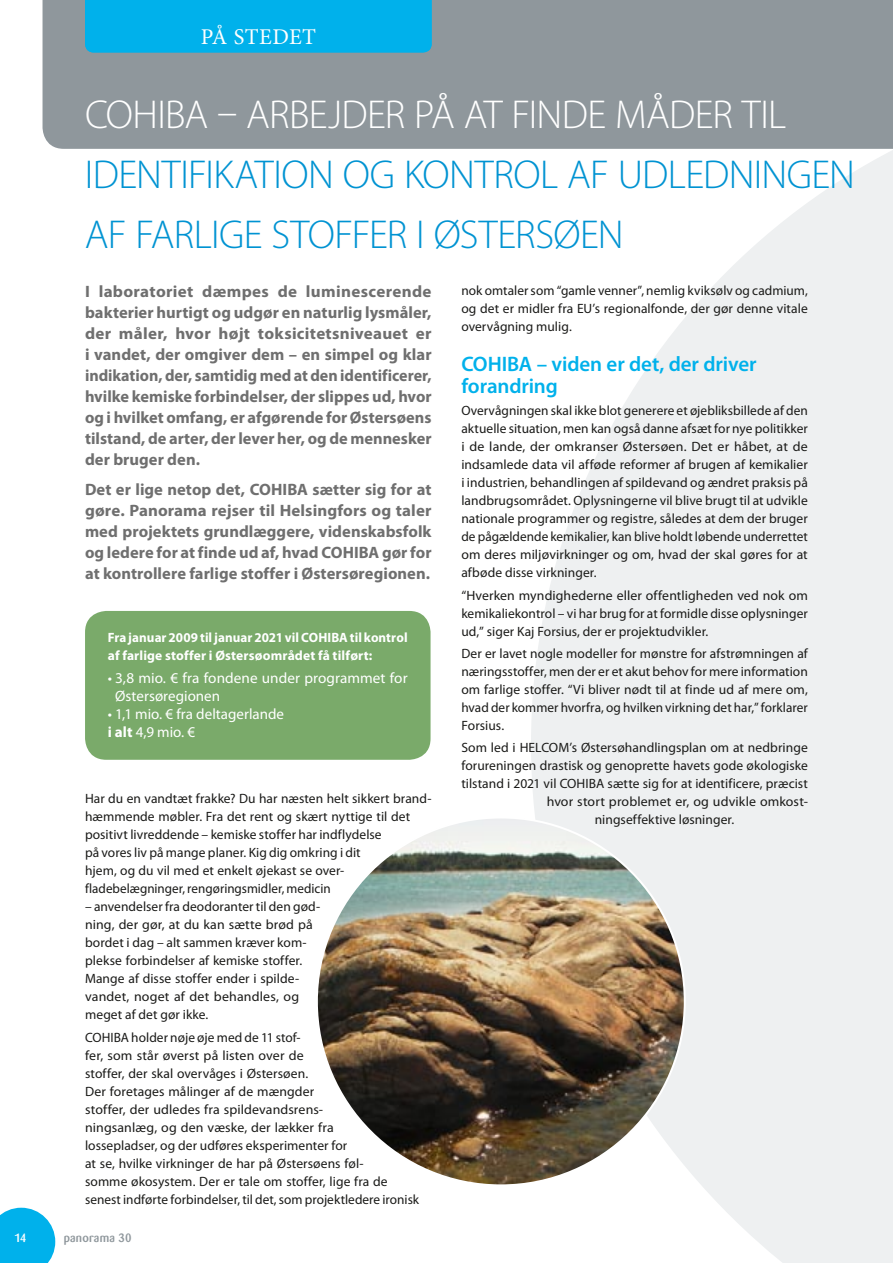
<style>
.page{position:relative;width:893px;height:1263px;background:#fff}
.page>*{position:absolute;margin:0;border:0;box-sizing:border-box;transform-origin:0 0}
.t1{font:300 40.5px/60px "Myriad Pro";letter-spacing:-.015em;color:#0093d2}
.t2{font:300 40.5px "Myriad Pro";letter-spacing:-.02em;color:#fff}
.t3{font:22.5px "Minion Pro";letter-spacing:.025em;color:#fff}
.t4{font:600 21px/22.5px "Myriad Pro";letter-spacing:-.005em;color:#00b1eb}
.t5{font:700 16.5px/21px "Myriad Pro";color:#6f6f6f;text-align:justify}
.t6{font:15px/18px "Myriad Pro";color:#fff}
.t7{font:13.5px/18px "Myriad Pro";letter-spacing:.005em;color:#1a1a18;text-align:justify}
.t8{font:700 13.5px/18px "Myriad Pro";letter-spacing:.01em;color:#fff}
.t9{font:500 12px "Barmeno";letter-spacing:.02em;color:#8f979c}
.t10{font:500 12px "Barmeno";color:#fff}
.s1{font-weight:700}
</style>
<div class="page">
<svg style="left:531px;top:150px;width:362px;height:1113px;fill:#eef0f1"></svg>
<div style="left:43px;top:0;width:849px;height:149px;background:#8f979c"></div>
<svg style="left:892px;top:0;width:1px;height:149px"></svg>
<svg style="left:0;top:1208px;width:55px;height:55px;background:#1bb9ed"></svg>
<div style="left:85px;top:0;width:347px;height:52px;background:#00b1eb"></div>
<div style="left:85px;top:611px;width:346px;height:149px;background:#7aaa6a;border-radius:21px"></div>
<img style="left:317px;top:817px;width:368px;height:368px;border-radius:184px">
<h2 class="t3" style="left:201px;top:22px;width:116px">PÅ STEDET</h2>
<h2 class="t3" style="left:146px;top:22px;width:226px">!!! CHAPTER TITLE !!!</h2>
<h1 class="t2" style="left:85px;top:92px;width:703px">COHI BA – ARBEJDER PÅ AT FINDE MÅDER TIL</h1>
<h1 class="t1" style="left:85px;top:145px;width:772px">IDENTIFIKATION OG KONTROL AF U DLEDNINGEN<br>AF FARLIGE STOFFER I ØSTERSØEN</h1>
<p class="t5" style="left:85px;top:281px;width:348px">I laboratoriet dæmpes de luminescerende bakterier hurtigt og udgør en naturlig lysmåler, der måler, hvor højt toksicitetsniveauet er i vandet, der omgiver dem – en simpel og klar indikation, der, samtidig med at den identificerer, hvilke kemiske forbindelser, der slippes ud, hvor og i hvilket omfang, er afgørende for Østersøens tilstand, de arter, der lever her, og de mennesker der bruger den.</p>
<p class="t5" style="left:85px;top:478px;width:348px">Det er lige netop det, COHIBA sætter sig for at gøre. Panorama rejser til Helsingfors og taler med projektets grundlæggere, videnskabsfolk og ledere for at finde ud af, hvad COHIBA gør for at kontrollere farlige stoffer i Østersøregionen.</p>
<p class="t8" style="left:108px;top:628px;width:301px">Fra januar 2009 til januar 2021 vil COHIBA til kontrol af farlige stoffer i Østersøområdet få tilført:</p>
<p class="t6" style="left:115px;top:668px;width:294px;text-indent:-7px">• 3,8 mio. € fra fondene under programmet for<br>Østersøregionen</p>
<p class="t6" style="left:108px;top:704px;width:178px">• 1,1 mio. € fra deltagerlande <span class="s1">i alt</span> 4,9 mio. €</p>
<p class="t7" style="left:85px;top:790px;width:348px;text-align:left">Har du en vandtæt frakke? Du har næsten helt sikkert brand&shy;hæmmende møbler. Fra det rent og skært nyttige til det positivt livreddende – kemiske stoffer har indflydelse<br>på vores liv på mange planer. Kig dig omkring i dit<br>hjem, og du vil med et enkelt øjekast se over&shy;fladebelægninger, rengøringsmidler, medicin</p>
<p class="t7" style="left:85px;top:898px;width:237px;text-align:left">– anvendelser fra deodoranter til den gød&shy;ning, der gør, at du kan sætte brød på bordet i dag – alt sammen kræver kom&shy;plekse forbindelser af kemiske stoffer.<br>Mange af disse stoffer ender i spilde&shy;vandet, noget af det behandles, og meget af det gør ikke.</p>
<p class="t7" style="left:85px;top:1028px;width:336px;text-align:left">COHIBA holder nøje øje med de 11 stof-<br>fer, som står øverst på listen over de<br>stoffer, der skal overvåges i Østersøen.<br>Der foretages målinger af de mængder<br>stoffer, der udledes fra spildevandsrens-<br>ningsanlæg, og den væske, der lækker fra<br>lossepladser, og der udføres eksperimenter for<br>at se, hvilke virkninger de har på Østersøens føl-<br>somme økosystem. Der er tale om stoffer, lige fra de senest indførte forbindelser, til det, som projektledere ironisk</p>
<p class="t10" style="left:15px;top:1231px;width:13px">14</p>
<p class="t9" style="left:64px;top:1230px;width:69px">panorama 30</p>
<p class="t7" style="left:461px;top:281px;width:348px">nok omtaler som “gamle venner”, nemlig kviksølv og cadmium, og det er midler fra EU’s regionalfonde, der gør denne vitale overvågning mulig.</p>
<h3 class="t4" style="left:461px;top:352px;width:297px">COHI BA – viden er det, der driver forandring</h3>
<p class="t7" style="left:461px;top:402px;width:348px">Overvågningen skal ikke blot generere et øjebliksbillede af den aktuelle situation, men kan også danne afsæt for nye politikker i de lande, der omkranser Østersøen. Det er håbet, at de indsamlede data vil afføde reformer af brugen af kemikalier i industrien, behandlingen af spildevand og ændret praksis på landbrugsområdet. Oplysningerne vil blive brugt til at udvikle nationale programmer og registre, således at dem der bruger de pågældende kemikalier, kan blive holdt løbende underrettet om deres miljøvirkninger og om, hvad der skal gøres for at afbøde disse virkninger.</p>
<p class="t7" style="left:461px;top:586px;width:348px">“Hverken myndighederne eller offentligheden ved nok om kemikaliekontrol – vi har brug for at formidle disse oplysninger ud,” siger Kaj Forsius, der er projektudvikler.</p>
<p class="t7" style="left:461px;top:644px;width:348px">Der er lavet nogle modeller for mønstre for afstrømningen af næringsstoffer, men der er et akut behov for mere information om farlige stoffer. “Vi bliver nødt til at finde ud af mere om, hvad der kommer hvorfra, og hvilken virkning det har,” forklarer Forsius.</p>
<p class="t7" style="left:461px;top:738px;width:348px">Som led i HELCOM’s Østersøhandlingsplan om at nedbringe</p>
<p class="t7" style="left:461px;top:756px;width:348px">forureningen drastisk og genoprette havets gode økologiske</p>
<p class="t7" style="left:461px;top:774px;width:348px">tilstand i 2021 vil COHIBA sætte sig for at identificere, præcist</p>
<p class="t7" style="left:547px;top:792px;width:263px">hvor stort problemet er, og udvikle omkost-</p>
<p class="t7" style="left:595px;top:810px;width:141px">ningseffektive løsninger.</p>
</div>
